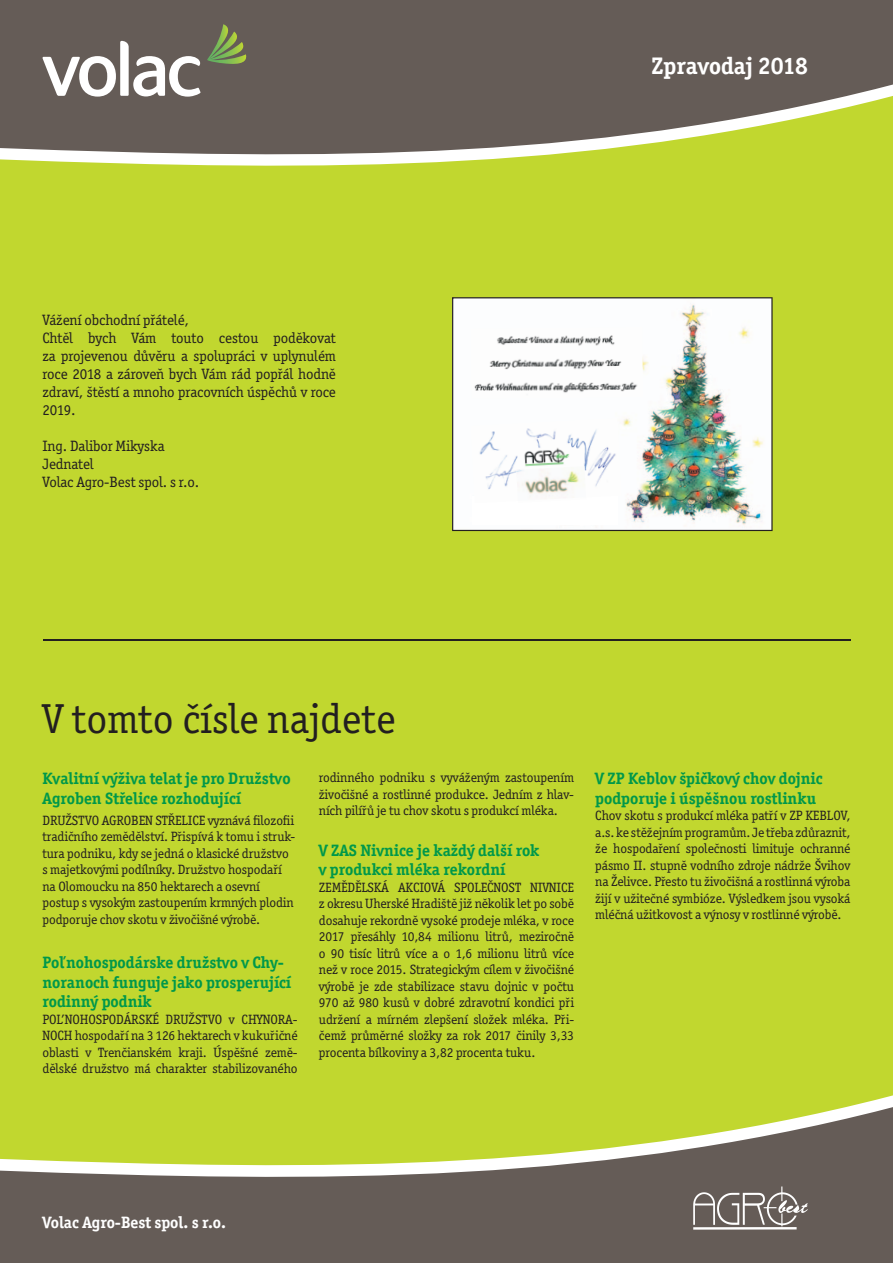
<style>
.page{position:relative;width:893px;height:1263px;background:#fff}
.page>*{position:absolute;margin:0;border:0;box-sizing:border-box;transform-origin:0 0}
.t1{font:42px "Officina Serif Itc TOT";color:#231f20}
.t2{font:700 24px "Officina Serif Itc TOT";color:#fff}
.t3{font:700 16.5px/19.5px "Officina Serif Itc TOT";color:#00984a}
.t4{font:700 16.5px "Officina Serif Itc TOT";color:#fff}
.t5{font:15px/18px "Officina Serif Itc TOT";letter-spacing:-.01em;color:#231f20}
.t6{font:13.5px/16.5px "Officina Serif Itc TOT";letter-spacing:-.01em;color:#231f20;text-align:justify}
</style>
<div class="page">
<div style="left:0;top:0;width:893px;height:89px;background:#655c57"></div>
<div style="left:0;top:89px;width:893px;height:1011px;background:#c1d72f"></div>
<svg style="left:0;top:1100px;width:893px;height:163px;background:#8d8f57"></svg>
<svg style="left:43px;top:41px;width:157px;height:56px"></svg>
<svg style="left:207px;top:24px;width:40px;height:41px;background:#748353"></svg>
<svg style="left:693px;top:1186px;width:115px;height:40px;background:#827a76"></svg>
<hr style="left:693px;top:1227px;width:104px;height:2px;background:#fff">
<hr style="left:43px;top:639px;width:807px;height:2px;background:#231f20">
<img style="left:452px;top:297px;width:321px;height:234px">
<div style="left:472px;top:496px;width:145px;height:28px;background:#fff"></div>
<img style="left:471px;top:327px;width:172px;height:71px">
<img style="left:471px;top:418px;width:150px;height:85px">
<img style="left:518px;top:501px;width:68px;height:2px">
<img style="left:516px;top:466px;width:70px;height:35px">
<h2 class="t2" style="left:652px;top:51px;width:158px">Zpravodaj 2018</h2>
<p class="t5" style="left:43px;top:311px;width:295px">Vážení obchodní přátelé,<br>Chtěl bych Vám touto cestou poděkovat za projevenou důvěru a spolupráci v uplynulém roce 2018 a zároveň bych Vám rád popřál hodně zdraví, štěstí a mnoho pracovních úspěchů v roce 2019.</p>
<p class="t5" style="left:43px;top:437px;width:158px">Ing. Dalibor Mikyska<br>Jednatel<br>Volac Agro-Best spol. s r.o.</p>
<h1 class="t1" style="left:43px;top:694px;width:354px">V tomto čísle najdete</h1>
<p class="t3" style="left:43px;top:769px;width:250px">Kvalitní výživa telat je pro Družstvo<br>Agroben Střelice rozhodující</p>
<p class="t6" style="left:43px;top:812px;width:254px;text-align:left">DRUŽSTVO AGROBEN STŘELICE vyznává filozofii tradičního zemědělství. Přispívá k tomu i struk&shy;tura podniku, kdy se jedná o klasické družstvo s majetkovými podílníky. Družstvo hospodaří na Olomoucku na 850 hektarech a osevní postup s vysokým zastoupením krmných plodin podporuje chov skotu v živočišné výrobě.</p>
<p class="t3" style="left:43px;top:953px;width:250px">Poľnohospodárske družstvo v Chy&shy;noranoch funguje jako prosperující rodinný podnik</p>
<p class="t6" style="left:43px;top:1011px;width:257px">POL’NOHOSPODÁRSKÉ DRUŽSTVO v CHYNORA-NOCH hospodaří na 3 126 hektarech v kukuřičné oblasti v Trenčianském kraji. Úspěšné země&shy;dělské družstvo má charakter stabilizovaného</p>
<p class="t6" style="left:319px;top:770px;width:257px">rodinného podniku s vyváženým zastoupením živočišné a rostlinné produkce. Jedním z hlav&shy;ních pilířů je tu chov skotu s produkcí mléka.</p>
<p class="t3" style="left:319px;top:840px;width:222px">V ZAS Nivnice je každý další rok v produkci mléka rekordní</p>
<p class="t6" style="left:319px;top:879px;width:257px">ZEMĚDĚLSKÁ AKCIOVÁ SPOLEČNOST NIVNICE z okresu Uherské Hradiště již několik let po sobě dosahuje rekordně vysoké prodeje mléka, v roce 2017 přesáhly 10,84 milionu litrů, meziročně o 90 tisíc litrů více a o 1,6 milionu litrů více než v roce 2015. Strategickým cílem v živočišné výrobě je zde stabilizace stavu dojnic v počtu 970 až 980 kusů v dobré zdravotní kondici při udržení a mírném zlepšení složek mléka. Při&shy;čemž průměrné složky za rok 2017 činily 3,33 procenta bílkoviny a 3,82 procenta tuku.</p>
<p class="t3" style="left:595px;top:769px;width:229px">V ZP Keblov špičkový chov dojnic podporuje i úspěšnou rostlinku</p>
<p class="t6" style="left:595px;top:808px;width:257px">Chov skotu s produkcí mléka patří v ZP KEBLOV, a.s. ke stěžejním programům. Je třeba zdůraznit, že hospodaření společnosti limituje ochranné pásmo II. stupně vodního zdroje nádrže Švihov na Želivce. Přesto tu živočišná a rostlinná výroba žijí v užitečné symbióze. Výsledkem jsou vysoká mléčná užitkovost a výnosy v rostlinné výrobě.</p>
<p class="t4" style="left:43px;top:1212px;width:185px">Volac Agro-Best spol. s r.o.</p>
</div>
